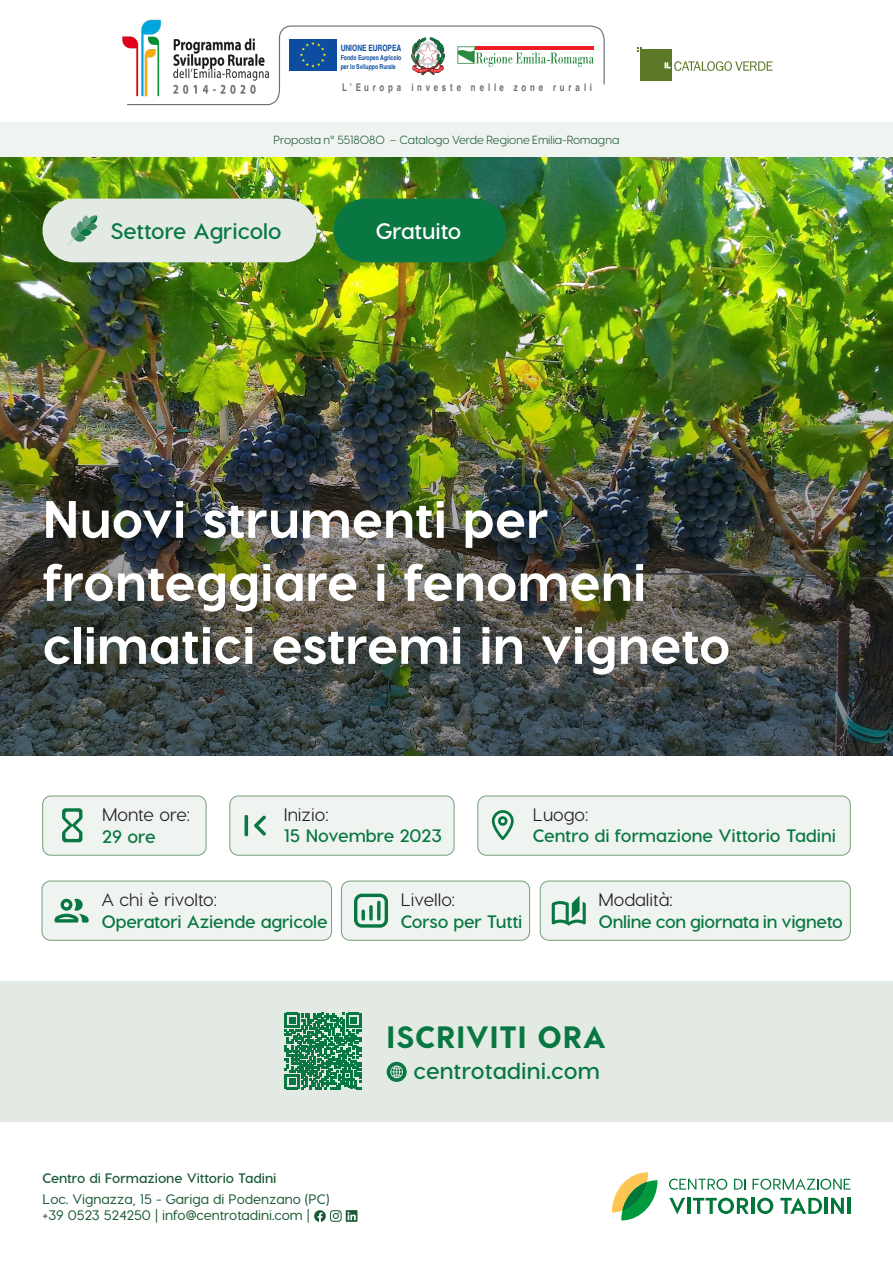
<style>
.page{position:relative;width:893px;height:1263px;background:#fff}
.page>*{position:absolute;margin:0;border:0;box-sizing:border-box;transform-origin:0 0}
.t1{font:800 52.5px/63px "Visby CF";color:#fff}
.t2{font:800 30.9px "Visby CF";letter-spacing:.02em;color:#097741}
.t3{font:700 23.1px "Visby CF";letter-spacing:.01em;color:#097741}
.t4{font:700 22.5px "Visby CF";color:#097741}
.t5{font:700 22.5px "Visby CF";color:#fff}
.t6{font:500 18.15px "Visby CF";letter-spacing:-.01em;color:#231f20}
.t7{font:700 18.15px "Visby CF";color:#097741}
.t8{font:700 18px "Visby CF";letter-spacing:-.01em;color:#097741}
.t9{font:500 18px "Visby CF";color:#231f20}
.t10{font:600 13.8px "Visby CF";color:#1b5934}
.t11{font:700 13.8px "Visby CF";color:#1b5934}
.t12{font:11.7px "Visby CF";color:#1b5934}
.t13{font:700 10.5px "Helvetica";letter-spacing:.47em;color:#6d7073;scale:.75 1}
.t14{font:700 8.7px "Helvetica";color:#0d4da1;scale:.76 1}
.t15{font:700 6.75px "Helvetica";color:#0d4da1;scale:.76 1}
</style>
<div class="page">
<div style="left:0;top:981px;width:893px;height:140px;background:#e3eae3"></div>
<img style="left:0;top:156px;width:893px;height:134px">
<svg style="left:314px;top:1210px;width:43px;height:12px"></svg>
<svg style="left:612px;top:1172px;width:45px;height:48px"></svg>
<svg style="left:669px;top:1198px;width:16px;height:16px"></svg>
<hr style="left:687px;top:1198px;width:3px;height:16px;background:#007739">
<svg style="left:693px;top:1198px;width:56px;height:16px"></svg>
<hr style="left:751px;top:1198px;width:3px;height:16px;background:#007739">
<svg style="left:757px;top:1198px;width:16px;height:16px"></svg>
<svg style="left:780px;top:1198px;width:42px;height:16px"></svg>
<hr style="left:825px;top:1198px;width:3px;height:16px;background:#007739">
<svg style="left:831px;top:1198px;width:13px;height:16px"></svg>
<hr style="left:847px;top:1198px;width:3px;height:16px;background:#007739">
<svg style="left:669px;top:1178px;width:58px;height:12px"></svg>
<svg style="left:734px;top:1179px;width:12px;height:10px"></svg>
<svg style="left:752px;top:1178px;width:98px;height:12px"></svg>
<svg style="left:387px;top:1062px;width:20px;height:20px"></svg>
<div style="left:640px;top:50px;width:32px;height:31px;background:#5c7828"></div>
<svg style="left:637px;top:47px;width:5px;height:5px"></svg>
<svg style="left:665px;top:61px;width:108px;height:10px"></svg>
<img style="left:122px;top:19px;width:39px;height:28px">
<svg style="left:126px;top:24px;width:479px;height:82px"></svg>
<div style="left:334px;top:199px;width:172px;height:63px;background:#097741;border-radius:32px"></div>
<div style="left:43px;top:199px;width:274px;height:63px;background:#e3eae3;border-radius:32px"></div>
<svg style="left:67px;top:215px;width:30px;height:30px"></svg>
<div style="left:0;top:122px;width:893px;height:34px;background:#f0f4f0"></div>
<img style="left:0;top:290px;width:893px;height:465px">
<div style="left:43px;top:796px;width:163px;height:59px;background:#f0f4f0;border-radius:8px"></div>
<div style="left:43px;top:796px;width:163px;height:59px;border:1px solid #759e79;border-radius:8px"></div>
<svg style="left:62px;top:808px;width:20px;height:34px"></svg>
<div style="left:230px;top:796px;width:224px;height:59px;background:#f0f4f0;border-radius:9px"></div>
<div style="left:230px;top:796px;width:224px;height:59px;border:1px solid #759e79;border-radius:9px"></div>
<svg style="left:245px;top:815px;width:21px;height:21px"></svg>
<div style="left:42px;top:881px;width:290px;height:59px;background:#f0f4f0;border-radius:9px"></div>
<div style="left:42px;top:881px;width:290px;height:59px;border:1px solid #759e79;border-radius:9px"></div>
<svg style="left:55px;top:899px;width:34px;height:23px"></svg>
<div style="left:540px;top:881px;width:310px;height:59px;background:#f0f4f0;border-radius:9px"></div>
<div style="left:540px;top:881px;width:310px;height:59px;border:1px solid #759e79;border-radius:9px"></div>
<svg style="left:552px;top:895px;width:34px;height:31px"></svg>
<div style="left:478px;top:796px;width:372px;height:59px;background:#f0f4f0;border-radius:9px"></div>
<div style="left:478px;top:796px;width:372px;height:59px;border:1px solid #759e79;border-radius:9px"></div>
<svg style="left:492px;top:810px;width:22px;height:30px"></svg>
<div style="left:341px;top:881px;width:189px;height:59px;background:#f0f4f0;border-radius:9px"></div>
<div style="left:341px;top:881px;width:189px;height:59px;border:1px solid #759e79;border-radius:9px"></div>
<svg style="left:354px;top:894px;width:34px;height:34px"></svg>
<hr style="left:377px;top:901px;width:3px;height:20px;background:#097741;border-radius:2px">
<svg style="left:369px;top:905px;width:4px;height:15px"></svg>
<svg style="left:361px;top:909px;width:4px;height:12px"></svg>
<svg style="left:285px;top:1013px;width:76px;height:76px"></svg>
<p class="t14" style="left:341px;top:42px;width:81px">UNIONE EUROPEA</p>
<p class="t15" style="left:341px;top:53px;width:81px">Fondo Europeo Agricolo</p>
<p class="t15" style="left:341px;top:62px;width:74px">per lo Sviluppo Rurale</p>
<p class="t13" style="left:342px;top:81px;width:335px">L’Europa investe nelle zone rurali</p>
<p class="t12" style="left:274px;top:133px;width:347px">Proposta n° 5518080 – Catalogo Verde Regione Emilia-Romagna</p>
<p class="t4" style="left:110px;top:217px;width:173px">Settore Agricolo</p>
<p class="t5" style="left:376px;top:217px;width:87px">Gratuito</p>
<p class="t1" style="left:43px;top:487px;width:690px">Nuovi strumenti per fronteggiare i fenomeni climatici estremi in vigneto</p>
<p class="t6" style="left:102px;top:803px;width:90px">Monte ore:</p>
<p class="t7" style="left:102px;top:825px;width:55px">29 ore</p>
<p class="t9" style="left:284px;top:803px;width:46px">Inizio:</p>
<p class="t8" style="left:284px;top:825px;width:160px">15 Novembre 2023</p>
<p class="t9" style="left:533px;top:803px;width:57px">Luogo:</p>
<p class="t8" style="left:533px;top:825px;width:304px">Centro di formazione Vittorio Tadini</p>
<p class="t9" style="left:101px;top:888px;width:117px">A chi è rivolto:</p>
<p class="t8" style="left:101px;top:910px;width:228px">Operatori Aziende agricole</p>
<p class="t9" style="left:401px;top:888px;width:56px">Livello:</p>
<p class="t8" style="left:401px;top:910px;width:123px">Corso per Tutti</p>
<p class="t9" style="left:598px;top:888px;width:76px">Modalità:</p>
<p class="t8" style="left:598px;top:910px;width:246px">Online con giornata in vigneto</p>
<p class="t11" style="left:43px;top:1170px;width:235px">Centro di Formazione Vittorio Tadini</p>
<p class="t10" style="left:43px;top:1190px;width:288px">Loc. Vignazza, 15 - Gariga di Podenzano (PC)</p>
<p class="t10" style="left:43px;top:1207px;width:269px">+39 0523 524250 | info@centrotadini.com |</p>
<p class="t2" style="left:387px;top:1017px;width:221px">ISCRIVITI ORA</p>
<p class="t3" style="left:414px;top:1056px;width:188px">centrotadini.com</p>
</div>
